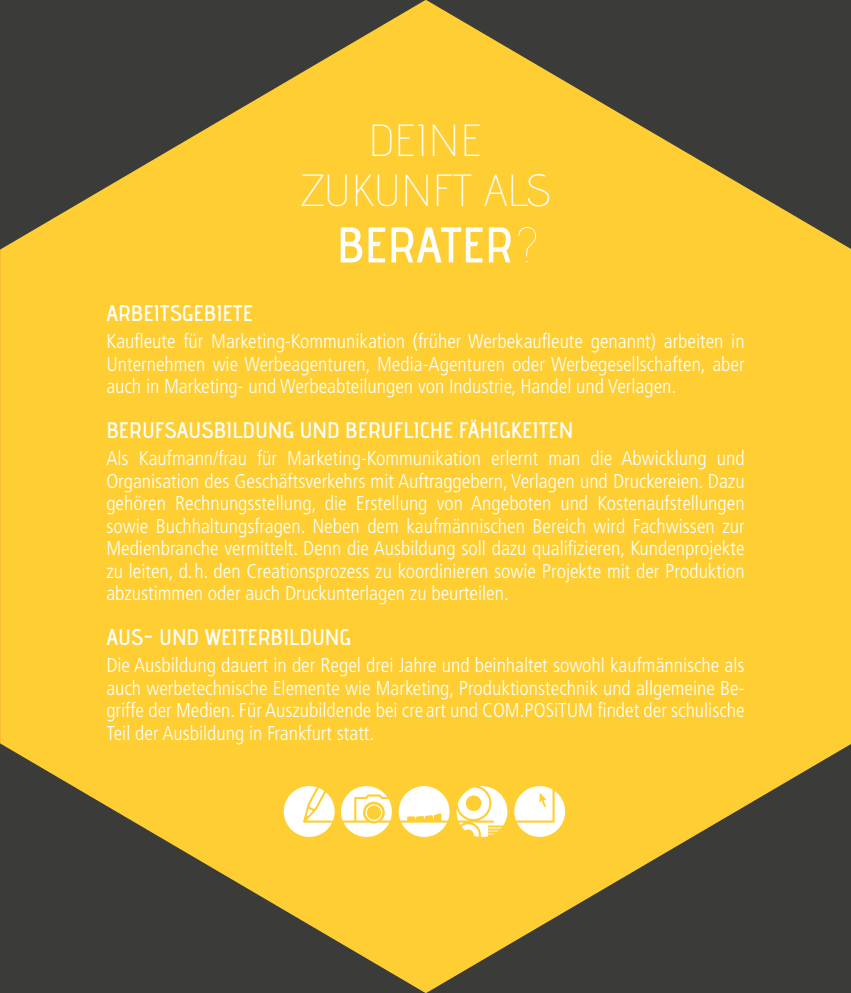
<style>
.page{position:relative;width:851px;height:993px;background:#fff}
.page>*{position:absolute;margin:0;border:0;box-sizing:border-box;transform-origin:0 0}
.t1{font:50px "advent Bd 2";color:#fff}
.t2{font:45px/50px "advent Lt 2";letter-spacing:.01em;color:#fff;text-align:center}
.t3{font:22.5px "advent Bd 2";color:#fff}
.t4{font:300 condensed 20px/22.5px "Frutiger";color:#fff;text-align:justify}
.s1{font-family:"advent Lt 3"}
</style>
<div class="page">
<div style="left:0;top:0;width:850px;height:992px;background:#fece32"></div>
<svg style="left:0;top:743px;width:425px;height:249px"></svg>
<svg style="left:426px;top:744px;width:424px;height:248px"></svg>
<svg style="left:0;top:0;width:425px;height:249px"></svg>
<svg style="left:426px;top:0;width:424px;height:249px"></svg>
<p class="t3" style="left:106px;top:299px;width:148px">ARBEITSGEBIETE</p>
<h2 class="t2" style="left:300px;top:114px;width:252px">DEINE<br>ZUKUNFT ALS</h2>
<h1 class="t1" style="left:336px;top:214px;width:204px">BERATER<span class="s1">?</span></h1>
<p class="t4" style="left:106px;top:330px;width:639px">Kaufleute für Marketing-Kommunikation (früher Werbekaufleute genannt) arbeiten in Unternehmen wie Werbeagenturen, Media-Agenturen oder Werbegesellschaften, aber auch in Marketing- und Werbeabteilungen von Industrie, Handel und Verlagen.</p>
<p class="t3" style="left:106px;top:416px;width:468px">BERUFSAUSBILDUNG UND BERUFLICHE FÄHIGKEITEN</p>
<p class="t4" style="left:106px;top:447px;width:639px">Als Kaufmann/frau für Marketing-Kommunikation erlernt man die Abwicklung und Organisation des Geschäftsverkehrs mit Auftraggebern, Verlagen und Druckereien. Dazu gehören Rechnungsstellung, die Erstellung von Angeboten und Kostenaufstellungen sowie Buchhaltungsfragen. Neben dem kaufmännischen Bereich wird Fachwissen zur Medienbranche vermittelt. Denn die Ausbildung soll dazu qualifizieren, Kundenprojekte zu leiten, d.h. den Creationsprozess zu koordinieren sowie Projekte mit der Produktion abzustimmen oder auch Druckunterlagen zu beurteilen.</p>
<p class="t3" style="left:106px;top:623px;width:246px">AUS- UND WEITERBILDUNG</p>
<p class="t4" style="left:106px;top:654px;width:639px">Die Ausbildung dauert in der Regel drei Jahre und beinhaltet sowohl kaufmännische als auch werbetechnische Elemente wie Marketing, Produktionstechnik und allgemeine Be&shy;griffe der Medien. Für Auszubildende bei cre art und COM.POSiTUM findet der schulische Teil der Ausbildung in Frankfurt statt.</p>
</div>
